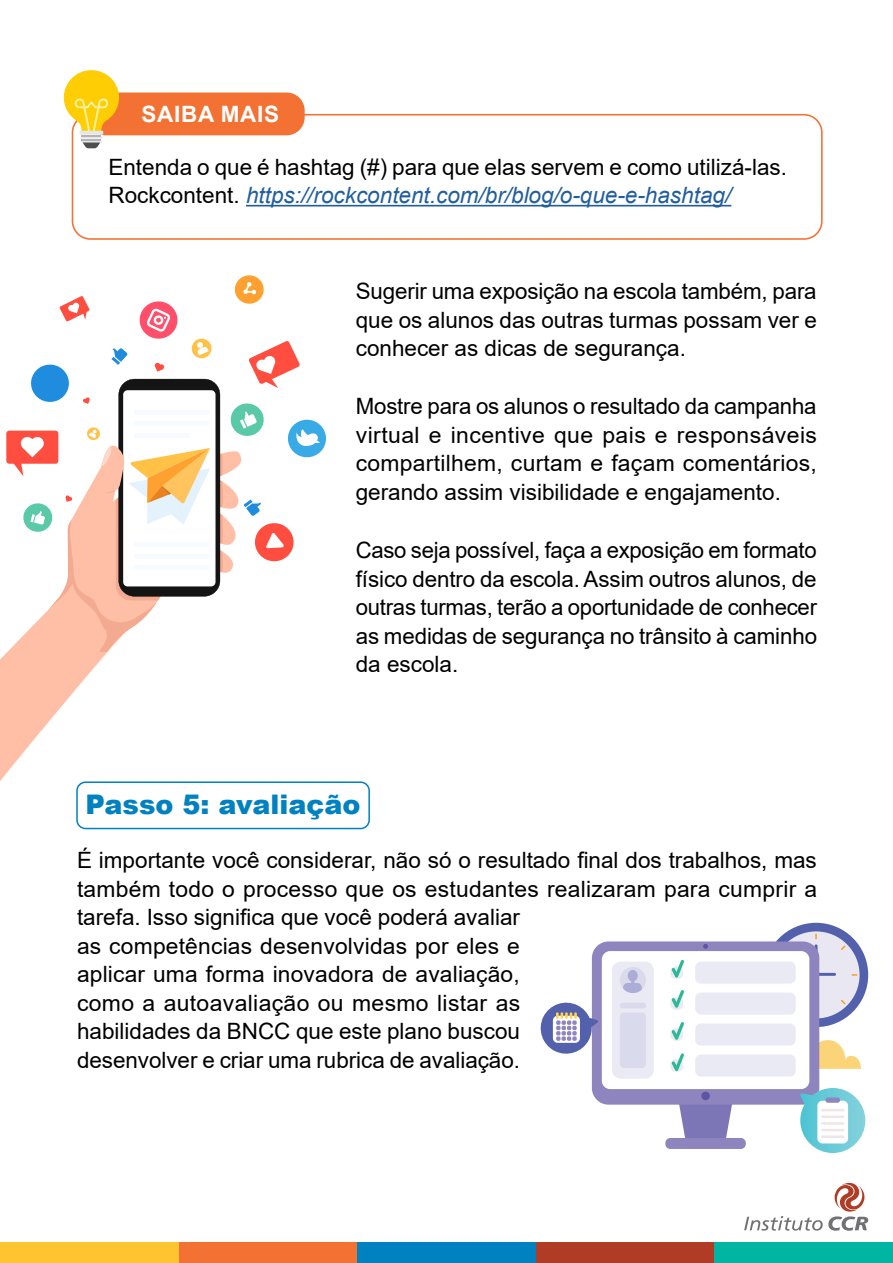
<style>
.page{position:relative;width:893px;height:1263px;background:#fff}
.page>*{position:absolute;margin:0;border:0;box-sizing:border-box;transform-origin:0 0}
.t1{font:900 27px "Arial";color:#0081c0}
.t2{font:22.5px/28.5px "Arial";color:#000;text-align:justify}
.t3{font:700 22.5px "Arial";letter-spacing:.035em;color:#fff}
.s1{font-style:italic;color:#215e9e}
</style>
<div class="page">
<svg style="left:744px;top:1183px;width:124px;height:48px"></svg>
<div style="left:179px;top:1242px;width:178px;height:21px;background:#f37233"></div>
<div style="left:357px;top:1242px;width:179px;height:21px;background:#0081c0"></div>
<div style="left:536px;top:1242px;width:178px;height:21px;background:#b13c25"></div>
<div style="left:714px;top:1242px;width:179px;height:21px;background:#00b6a2"></div>
<div style="left:0;top:1242px;width:179px;height:21px;background:#ffc42f"></div>
<div style="left:76px;top:781px;width:294px;height:48px;border:2px solid #0081c0;border-radius:9px"></div>
<div style="left:72px;top:114px;width:751px;height:126px;border:2px solid #f37233;border-radius:18px"></div>
<div style="left:88px;top:93px;width:217px;height:42px;background:#f37233;border-radius:18px"></div>
<svg style="left:64px;top:70px;width:55px;height:78px"></svg>
<hr style="left:246px;top:205px;width:485px;height:1px;background:#215e9e">
<svg style="left:0;top:275px;width:326px;height:506px"></svg>
<div style="left:134px;top:410px;width:74px;height:5px;background:#f7faff"></div>
<hr style="left:134px;top:422px;width:74px;height:4px;background:#f7faff">
<div style="left:134px;top:433px;width:54px;height:5px;background:#f7faff"></div>
<div style="left:134px;top:542px;width:74px;height:5px;background:#f7faff"></div>
<hr style="left:134px;top:554px;width:74px;height:4px;background:#f7faff">
<div style="left:134px;top:565px;width:74px;height:5px;background:#f7faff"></div>
<svg style="left:819px;top:1039px;width:42px;height:30px"></svg>
<div style="left:764px;top:923px;width:104px;height:104px;background:#5360ac;border-radius:50%"></div>
<div style="left:772px;top:931px;width:87px;height:87px;background:#e9e7f1;border-radius:50%"></div>
<hr style="left:815px;top:944px;width:2px;height:32px;background:#5360ac">
<hr style="left:815px;top:973px;width:21px;height:3px;background:#5360ac">
<svg style="left:679px;top:1105px;width:53px;height:33px;background:#8b85bf"></svg>
<div style="left:592px;top:941px;width:227px;height:164px;background:#8e85bf;border-radius:17px"></div>
<div style="left:602px;top:951px;width:207px;height:138px;background:#fff;border-radius:8px"></div>
<svg style="left:703px;top:944px;width:5px;height:5px"></svg>
<div style="left:701px;top:1092px;width:9px;height:8px;background:#5b55a4;border-radius:50%"></div>
<div style="left:665px;top:1138px;width:81px;height:11px;background:#8e85bf;border-radius:5px"></div>
<div style="left:612px;top:961px;width:42px;height:118px;background:#eaeaf5;border-radius:9px"></div>
<svg style="left:620px;top:967px;width:26px;height:26px"></svg>
<div style="left:620px;top:1003px;width:26px;height:5px;background:#dadaed;border-radius:3px"></div>
<div style="left:620px;top:1012px;width:26px;height:56px;background:#dadaed;border-radius:4px"></div>
<svg style="left:670px;top:966px;width:13px;height:13px"></svg>
<div style="left:670px;top:997px;width:13px;height:13px;background:#eaeaf5;border-radius:6px"></div>
<div style="left:670px;top:1028px;width:13px;height:13px;background:#f1f2f8;border-radius:6px"></div>
<div style="left:695px;top:961px;width:101px;height:23px;background:#eaeaf5;border-radius:6px"></div>
<div style="left:695px;top:992px;width:101px;height:23px;background:#eaeaf5;border-radius:6px"></div>
<div style="left:695px;top:1023px;width:101px;height:22px;background:#eaeaf5;border-radius:6px"></div>
<div style="left:695px;top:1054px;width:101px;height:22px;background:#eaeaf5;border-radius:6px"></div>
<svg style="left:671px;top:960px;width:13px;height:17px"></svg>
<svg style="left:671px;top:990px;width:13px;height:18px"></svg>
<svg style="left:671px;top:1022px;width:13px;height:18px"></svg>
<svg style="left:671px;top:1053px;width:13px;height:18px"></svg>
<svg style="left:540px;top:999px;width:58px;height:58px"></svg>
<svg style="left:800px;top:1088px;width:65px;height:65px"></svg>
<div style="left:817px;top:1101px;width:31px;height:42px;background:#fff;border-radius:5px"></div>
<div style="left:825px;top:1097px;width:15px;height:6px;background:#8e85bf;border-radius:2px"></div>
<hr style="left:821px;top:1109px;width:23px;height:2px;background:#efe6e8">
<hr style="left:821px;top:1115px;width:23px;height:3px;background:#efe6e8">
<hr style="left:821px;top:1122px;width:23px;height:3px;background:#efe6e8">
<hr style="left:821px;top:1129px;width:23px;height:2px;background:#efe6e8">
<hr style="left:821px;top:1135px;width:23px;height:3px;background:#efe6e8">
<p class="t3" style="left:141px;top:98px;width:139px">SAIBA MAIS</p>
<p class="t2" style="left:108px;top:152px;width:680px">Entenda o que é hashtag (#) para que elas servem e como utilizá-las.<br>Rockcontent. <span class="s1">https://rockcontent.com/br/blog/o-que-e-hashtag/</span></p>
<p class="t2" style="left:356px;top:277px;width:463px">Sugerir uma exposição na escola também, para que os alunos das outras turmas possam ver e conhecer as dicas de segurança.</p>
<p class="t2" style="left:356px;top:392px;width:463px">Mostre para os alunos o resultado da campanha virtual e incentive que pais e responsáveis compartilhem, curtam e façam comentários, gerando assim visibilidade e engajamento.</p>
<p class="t2" style="left:356px;top:536px;width:463px">Caso seja possível, faça a exposição em formato físico dentro da escola. Assim outros alunos, de outras turmas, terão a oportunidade de conhecer as medidas de segurança no trânsito à caminho da escola.</p>
<p class="t1" style="left:86px;top:785px;width:277px">Passo 5: avaliação</p>
<p class="t2" style="left:77px;top:846px;width:742px;text-align:left">É importante você considerar, não só o resultado final dos trabalhos, mas também todo o processo que os estudantes realizaram para cumprir a tarefa. Isso significa que você poderá avaliar<br>as competências desenvolvidas por eles e<br>aplicar uma forma inovadora de avaliação,<br>como a autoavaliação ou mesmo listar as<br>habilidades da BNCC que este plano buscou<br>desenvolver e criar uma rubrica de avaliação.</p>
</div>
